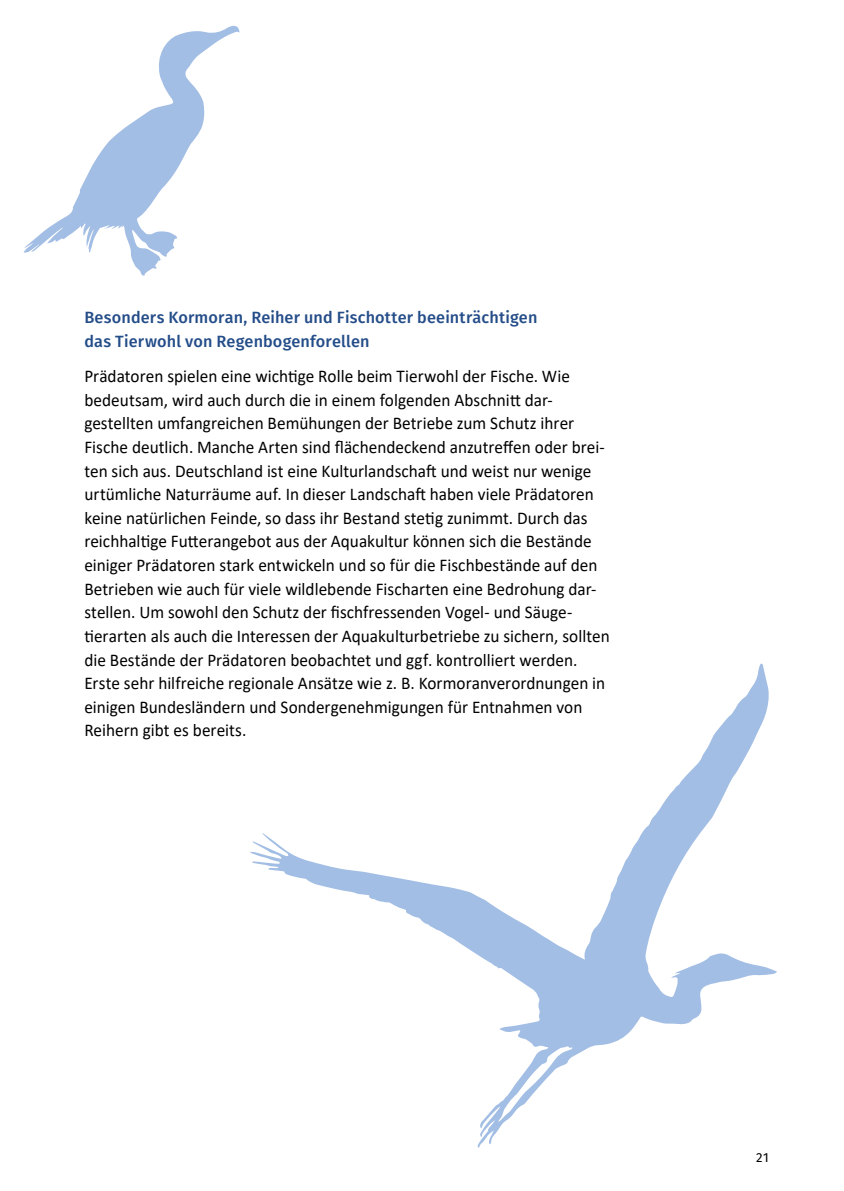
<style>
.page{position:relative;width:844px;height:1191px;background:#fff}
.page>*{position:absolute;margin:0;border:0;box-sizing:border-box;transform-origin:0 0}
.P01_Standard__P____f{font:17.85px/23.6px "Calibri";color:#000;scale:.96 1}
.P10_Zwischenhead_nac{font:500 16.28px/23.6px "Fira Sans";letter-spacing:.01em;color:#244d89}
.t1{font:13.12px "Fira Sans";color:#000}
</style>
<div class="page">
<svg style="left:24px;top:26px;width:215px;height:250px"></svg>
<svg style="left:250px;top:663px;width:526px;height:485px"></svg>
<p class="P10_Zwischenhead_nac" style="left:84px;top:304px;width:454px">Besonders Kormoran, Reiher und Fischotter beeinträchtigen das Tierwohl von Regenbogenforellen</p>
<p class="P01_Standard__P____f" style="left:84px;top:364px;width:548px">Prädatoren spielen eine wichtige Rolle beim Tierwohl der Fische. Wie bedeutsam, wird auch durch die in einem folgenden Abschnitt dar&shy;gestellten umfangreichen Bemühungen der Betriebe zum Schutz ihrer Fische deutlich. Manche Arten sind flächendeckend anzutreffen oder brei&shy;ten sich aus. Deutschland ist eine Kulturlandschaft und weist nur wenige urtümliche Naturräume auf. In dieser Landschaft haben viele Prädatoren keine natürlichen Feinde, so dass ihr Bestand stetig zunimmt. Durch das reichhaltige Futterangebot aus der Aquakultur können sich die Bestände einiger Prädatoren stark entwickeln und so für die Fischbestände auf den Betrieben wie auch für viele wildlebende Fischarten eine Bedrohung dar&shy;stellen. Um sowohl den Schutz der fischfressenden Vogel- und Säuge&shy;tierarten als auch die Interessen der Aquakulturbetriebe zu sichern, sollten die Bestände der Prädatoren beobachtet und ggf. kontrolliert werden.<br>Erste sehr hilfreiche regionale Ansätze wie z. B. Kormoranverordnungen in einigen Bundesländern und Sondergenehmigungen für Entnahmen von Reihern gibt es bereits.</p>
<p class="t1" style="left:756px;top:1148px;width:14px">21</p>
</div>
